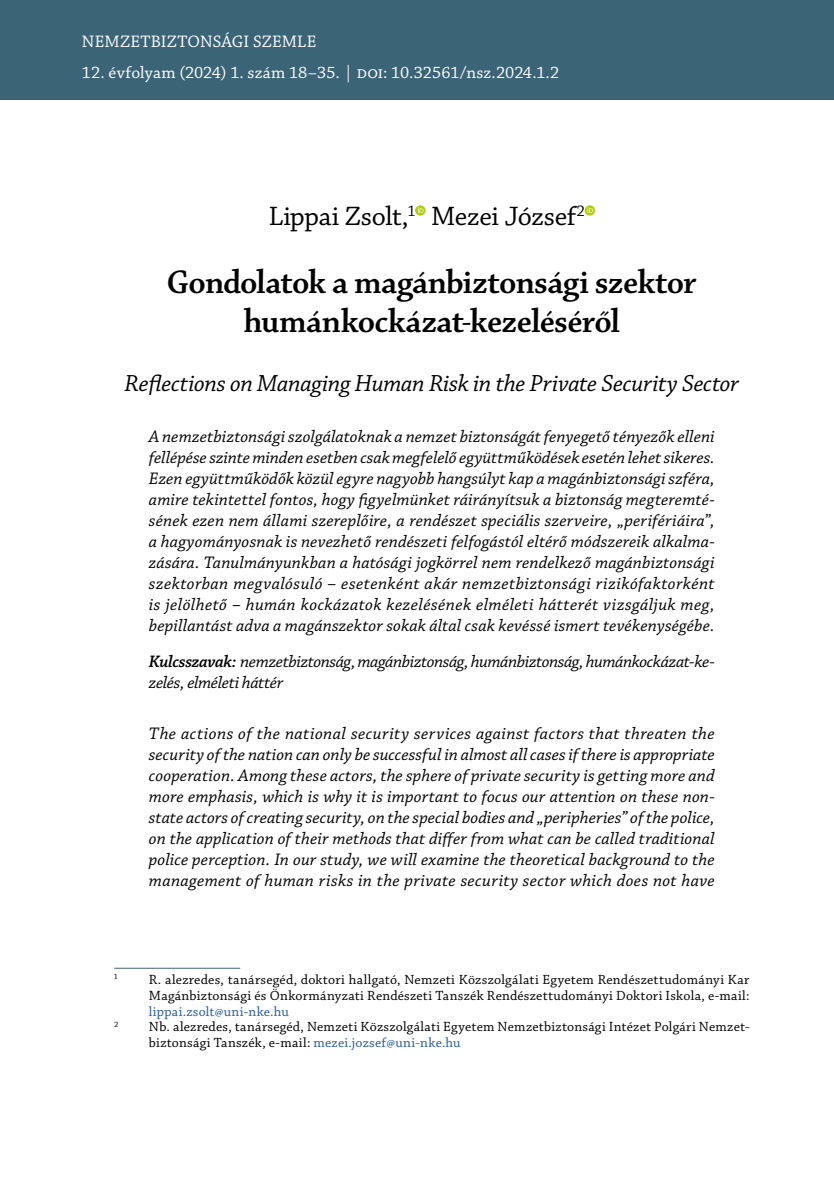
<style>
.page{position:relative;width:834px;height:1181px;background:#fff}
.page>*{position:absolute;margin:0;border:0;box-sizing:border-box;transform-origin:0 0}
.t1{font:35px/38.5px "Chaparral Pro Semibold Disp";letter-spacing:-.005em;color:#000;text-align:center}
.t2{font:28px "Chaparral Pro";letter-spacing:-.015em;color:#000}
.t3{font:italic 24.5px "Chaparral Pro";letter-spacing:-.015em;color:#000}
.t4{font:17.5px/21px "Chaparral Pro It Capt";color:#000;text-align:justify}
.t5{font:17.5px/21px "Chaparral Pro It Capt";letter-spacing:-.025em;color:#000}
.t6{font:17.5px "Chaparral Pro";letter-spacing:.005em;color:#fff}
.t7{font:14px/15.8px "Chaparral Pro";letter-spacing:.02em;color:#000}
.t8{font:14px "Chaparral Pro";color:#275b9b}
.t9{font:8.22px "Chaparral Pro";color:#000}
.s1{font-family:"Chaparral Pro";font-weight:600;font-style:italic}
.s2{color:#275b9b}
</style>
<div class="page">
<div style="left:0;top:0;width:833px;height:99px;background:#3b6476"></div>
<svg style="left:415px;top:205px;width:10px;height:11px"></svg>
<svg style="left:418px;top:207px;width:5px;height:6px"></svg>
<svg style="left:584px;top:205px;width:11px;height:11px"></svg>
<svg style="left:587px;top:207px;width:6px;height:6px"></svg>
<hr style="left:114px;top:968px;width:126px;height:1px;background:#3b6476">
<p class="t6" style="left:82px;top:32px;width:236px">NEMZETBIZTONSÁGI SZEMLE</p>
<p class="t6" style="left:82px;top:63px;width:479px">12. évfolyam (2024) 1. szám 18–35. | doi: 10.32561/nsz.2024.1.2</p>
<h2 class="t2" style="left:269px;top:201px;width:317px">Lippai Zsolt,<sup>1</sup> Mezei József<sup>2</sup></h2>
<h1 class="t1" style="left:167px;top:265px;width:530px">Gondolatok a magánbiztonsági szektor humánkockázat-kezeléséről</h1>
<h3 class="t3" style="left:124px;top:370px;width:616px">Reflections on Managing Human Risk in the Private Security Sector</h3>
<p class="t4" style="left:149px;top:427px;width:567px">A nemzetbiztonsági szolgálatoknak a nemzet biztonságát fenyegető tényezők elleni fellépése szinte minden esetben csak megfelelő együttműködések esetén lehet sikeres.<br>Ezen együttműködők közül egyre nagyobb hangsúlyt kap a magánbiztonsági szféra, amire tekintettel fontos, hogy figyelmünket ráirányítsuk a biztonság megteremté&shy;sének ezen nem állami szereplőire, a rendészet speciális szerveire, „perifériáira”, a hagyományosnak is nevezhető rendészeti felfogástól eltérő módszereik alkalma&shy;zására. Tanulmányunkban a hatósági jogkörrel nem rendelkező magánbiztonsági szektorban megvalósuló – esetenként akár nemzetbiztonsági rizikófaktorként is jelölhető – humán kockázatok kezelésének elméleti hátterét vizsgáljuk meg, bepillantást adva a magánszektor sokak által csak kevéssé ismert tevékenységébe.</p>
<p class="t5" style="left:149px;top:651px;width:567px"><span class="s1">Kulcsszavak:</span> nemzetbiztonság, magánbiztonság, humánbiztonság, humánkockázat-ke&shy;zelés, elméleti háttér</p>
<p class="t4" style="left:149px;top:723px;width:567px">The actions of the national security services against factors that threaten the security of the nation can only be successful in almost all cases if there is appropriate cooperation. Among these actors, the sphere of private security is getting more and more emphasis, which is why it is important to focus our attention on these non&shy;state actors of creating security, on the special bodies and „peripheries” of the police, on the application of their methods that differ from what can be called traditional police perception. In our study, we will examine the theoretical background to the management of human risks in the private security sector which does not have</p>
<p class="t9" style="left:114px;top:972px;width:5px">1</p>
<p class="t7" style="left:149px;top:972px;width:602px">R. alezredes, tanársegéd, doktori hallgató, Nemzeti Közszolgálati Egyetem Rendészettudományi Kar<br>Magánbiztonsági és Önkormányzati Rendészeti Tanszék Rendészettudományi Doktori Iskola, e-mail:</p>
<p class="t8" style="left:149px;top:1003px;width:141px">lippai.zsolt@uni-nke.hu</p>
<p class="t9" style="left:114px;top:1019px;width:6px">2</p>
<p class="t7" style="left:149px;top:1019px;width:602px">Nb. alezredes, tanársegéd, Nemzeti Közszolgálati Egyetem Nemzetbiztonsági Intézet Polgári Nemzet&shy;biztonsági Tanszék, e-mail: <span class="s2">mezei.jozsef@uni-nke.hu</span></p>
</div>
